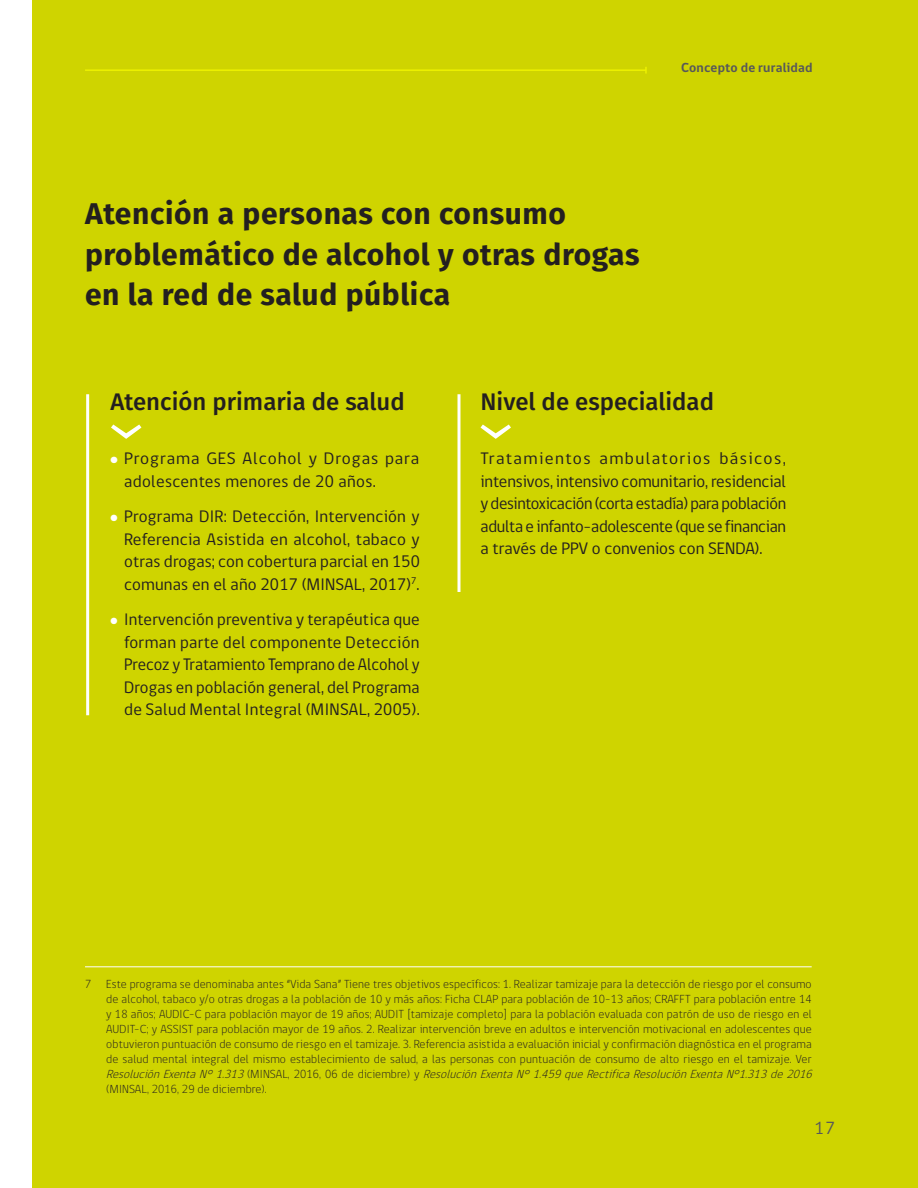
<style>
.page{position:relative;width:918px;height:1188px;background:#fff}
.page>*{position:absolute;margin:0;border:0;box-sizing:border-box;transform-origin:0 0}
.Subtitle_22pt{font:700 30px/40.5px "Fira Sans";letter-spacing:.02em;color:#231f20}
.Subtitle_22pt-2{font:500 24px "Fira Sans";color:#231f20}
.t1{font:18px "gob CL";color:#57585a}
.destacados_2{font:17.1px/22.5px "gob CL";letter-spacing:.01em;color:#231f20;text-align:justify}
.t2{font:700 13.5px "gob CL";letter-spacing:.015em;color:#57585a}
.notas_de_tablas{font:300 12px/15px "gob CL";letter-spacing:.01em;color:#231f20}
.s1{color:#cfd400}
.s2{color:#fff}
.s3{font-style:italic}
</style>
<div class="page">
<div style="left:32px;top:0;width:886px;height:1188px;background:#cfd400"></div>
<svg style="left:645px;top:67px;width:2px;height:7px"></svg>
<hr style="left:85px;top:967px;width:727px;height:1px;background:#fff">
<svg style="left:111px;top:425px;width:30px;height:14px"></svg>
<svg style="left:481px;top:425px;width:30px;height:14px"></svg>
<hr style="left:86px;top:394px;width:3px;height:321px;background:#fff">
<hr style="left:458px;top:394px;width:2px;height:198px;background:#fff">
<p class="t2" style="left:667px;top:58px;width:147px"><span class="s1">1.</span> Concepto de ruralidad</p>
<p class="Subtitle_22pt" style="left:85px;top:191px;width:556px">Atención a personas con consumo problemático de alcohol y otras drogas en la red de salud pública</p>
<p class="Subtitle_22pt-2" style="left:111px;top:383px;width:296px">Atención primaria de salud</p>
<p class="destacados_2" style="left:124px;top:448px;width:297px;text-indent:-14px"><span class="s2">●</span> Programa GES Alcohol y Drogas para adolescentes menores de 20 años.</p>
<p class="destacados_2" style="left:124px;top:506px;width:297px;text-indent:-14px"><span class="s2">●</span> Programa DIR: Detección, Intervención y Referencia Asistida en alcohol, tabaco y otras drogas; con cobertura parcial en 150 comunas en el año 2017 (MINSAL, 2017)<sup>7</sup>.</p>
<p class="destacados_2" style="left:124px;top:608px;width:297px;text-indent:-14px"><span class="s2">●</span> Intervención preventiva y terapéutica que forman parte del componente Detección Precoz y Tratamiento Temprano de Alcohol y Drogas en población general, del Programa de Salud Mental Integral (MINSAL, 2005).</p>
<p class="Subtitle_22pt-2" style="left:481px;top:383px;width:235px">Nivel de especialidad</p>
<p class="destacados_2" style="left:481px;top:448px;width:307px">Tratamientos ambulatorios básicos, intensivos, intensivo comunitario, residencial y desintoxicación (corta estadía) para población adulta e infanto-adolescente (que se financian a través de PPV o convenios con SENDA).</p>
<p class="notas_de_tablas" style="left:85px;top:977px;width:8px">7</p>
<p class="notas_de_tablas" style="left:106px;top:977px;width:711px">Este programa se denominaba antes “Vida Sana” Tiene tres objetivos específicos: 1. Realizar tamizaje para la detección de riesgo por el consumo de alcohol, tabaco y/o otras drogas a la población de 10 y más años: Ficha CLAP para población de 10-13 años; CRAFFT para población entre 14 y 18 años; AUDIC-C para población mayor de 19 años; AUDIT [tamizaje completo] para la población evaluada con patrón de uso de riesgo en el AUDIT-C; y ASSIST para población mayor de 19 años. 2. Realizar intervención breve en adultos e intervención motivacional en adolescentes que obtuvieron puntuación de consumo de riesgo en el tamizaje. 3. Referencia asistida a evaluación inicial y confirmación diagnóstica en el programa de salud mental integral del mismo establecimiento de salud, a las personas con puntuación de consumo de alto riesgo en el tamizaje. Ver <span class="s3">ResoluciónExentaN°1.313</span>( M I N S A L , 2 0 1 6 , 0 6 d e d i c i e m b r e ) y <span class="s3">ResoluciónExentaN°1.459queRectificaResoluciónExentaN°1.313de2016 </span>(MINSAL, 2016, 29 de diciembre).</p>
<h3 class="t1" style="left:815px;top:1116px;width:22px">17</h3>
</div>
